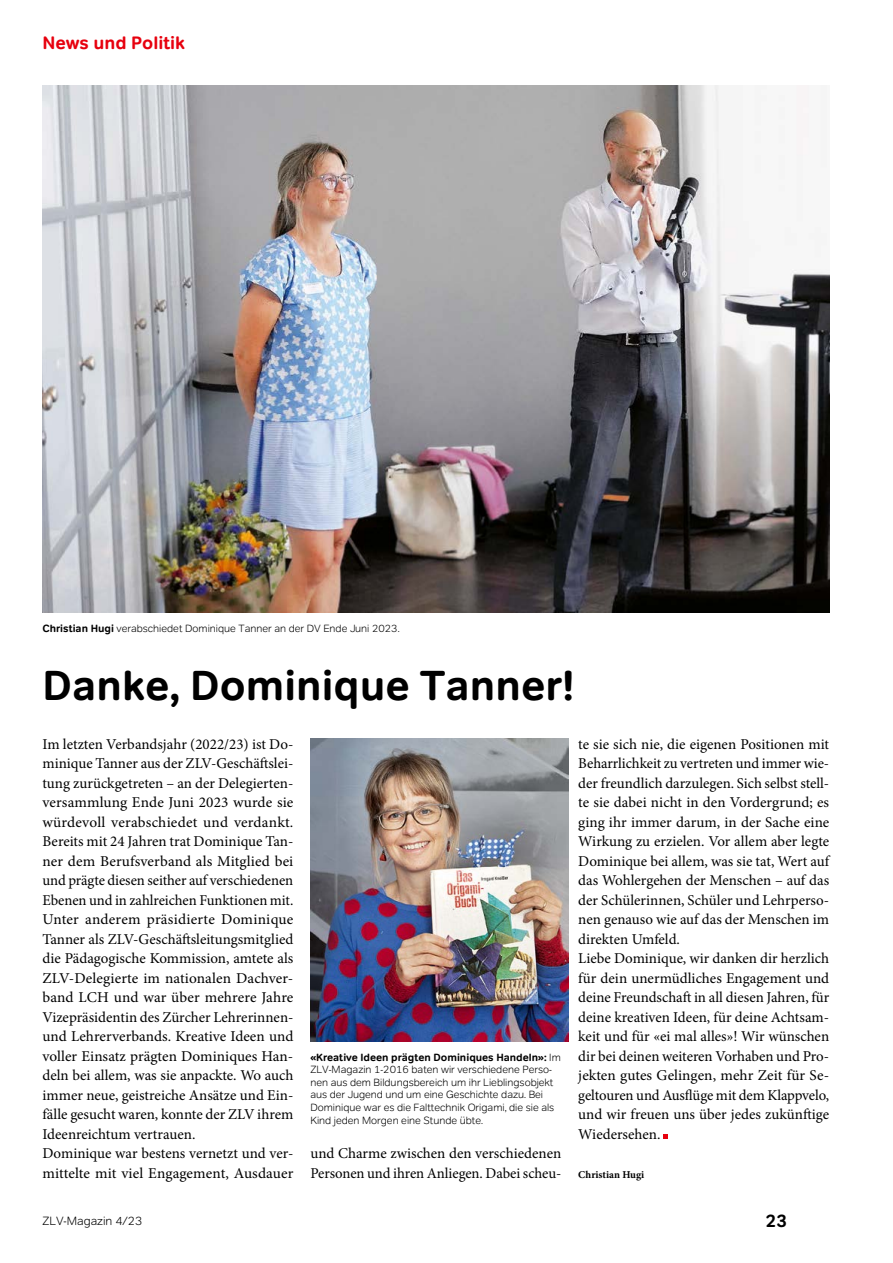
<style>
.page{position:relative;width:893px;height:1263px;background:#fff}
.page>*{position:absolute;margin:0;border:0;box-sizing:border-box;transform-origin:0 0}
.Titel{font:700 42px "Tondo";color:#000}
.t1{font:700 18px "Tondo";color:#e7000e}
.t2{font:700 18px "Tondo";color:#000}
.Copy_Blocksatz{font:15px/19.5px "Minion Pro";color:#000;text-align:justify}
.t3{font:300 12px "Tondo";color:#000}
.Bildlegende{font:300 10.5px/12.6px "Tondo";color:#000}
.Autorangaben{font:700 10.5px "Minion Pro";color:#000}
.s1{font-weight:700}
</style>
<div class="page">
<svg style="left:664px;top:1134px;width:4px;height:5px"></svg>
<img style="left:43px;top:85px;width:786px;height:527px">
<img style="left:310px;top:738px;width:258px;height:303px">
<p class="t1" style="left:43px;top:31px;width:144px">News und Politik</p>
<p class="Bildlegende" style="left:43px;top:622px;width:359px"><span class="s1">Christian Hugi</span> verabschiedet Dominique Tanner an der DV Ende Juni 2023.</p>
<p class="Titel" style="left:43px;top:660px;width:534px">Danke, Dominique Tanner!</p>
<p class="Copy_Blocksatz" style="left:43px;top:734px;width:252px">Im letzten Verbandsjahr (2022/23) ist Do&shy;minique Tanner aus der ZLV-Geschäftslei&shy;tung zurückgetreten – an der Delegierten&shy;versammlung Ende Juni 2023 wurde sie würdevoll verabschiedet und verdankt.<br>Bereits mit 24 Jahren trat Dominique Tan&shy;ner dem Berufsverband als Mitglied bei und prägte diesen seither auf verschiedenen Ebenen und in zahlreichen Funktionen mit.<br>Unter anderem präsidierte Dominique Tanner als ZLV-Geschäftsleitungsmitglied die Pädagogische Kommission, amtete als ZLV-Delegierte im nationalen Dachver&shy;band LCH und war über mehrere Jahre Vizepräsidentin des Zürcher Lehrerinnen&shy;und Lehrerverbands. Kreative Ideen und voller Einsatz prägten Dominiques Han&shy;deln bei allem, was sie anpackte. Wo auch immer neue, geistreiche Ansätze und Ein&shy;fälle gesucht waren, konnte der ZLV ihrem Ideenreichtum vertrauen.</p>
<p class="Copy_Blocksatz" style="left:43px;top:1144px;width:252px">Dominique war bestens vernetzt und ver&shy;mittelte mit viel Engagement, Ausdauer</p>
<p class="Copy_Blocksatz" style="left:310px;top:1144px;width:252px">und Charme zwischen den verschiedenen<br>Personen und ihren Anliegen. Dabei scheu-</p>
<p class="Copy_Blocksatz" style="left:578px;top:734px;width:252px">te sie sich nie, die eigenen Positionen mit Beharrlichkeit zu vertreten und immer wie&shy;der freundlich darzulegen. Sich selbst stell&shy;te sie dabei nicht in den Vordergrund; es ging ihr immer darum, in der Sache eine Wirkung zu erzielen. Vor allem aber legte Dominique bei allem, was sie tat, Wert auf das Wohlergehen der Menschen – auf das der Schülerinnen, Schüler und Lehrperso&shy;nen genauso wie auf das der Menschen im direkten Umfeld.</p>
<p class="Copy_Blocksatz" style="left:578px;top:949px;width:252px">Liebe Dominique, wir danken dir herzlich für dein unermüdliches Engagement und deine Freundschaft in all diesen Jahren, für deine kreativen Ideen, für deine Achtsam&shy;keit und für «ei mal alles»! Wir wünschen dir bei deinen weiteren Vorhaben und Pro&shy;jekten gutes Gelingen, mehr Zeit für Se&shy;geltouren und Ausflüge mit dem Klappvelo, und wir freuen uns über jedes zukünftige Wiedersehen.</p>
<p class="Autorangaben" style="left:578px;top:1168px;width:68px">Christian Hugi</p>
<p class="Bildlegende" style="left:310px;top:1051px;width:252px"><span class="s1">«Kreative Ideen prägten Dominiques Handeln»:</span> Im ZLV-Magazin 1-2016 baten wir verschiedene Perso&shy;nen aus dem Bildungsbereich um ihr Lieblingsobjekt aus der Jugend und um eine Geschichte dazu. Bei Dominique war es die Falttechnik Origami, die sie als Kind jeden Morgen eine Stunde übte.</p>
<p class="t3" style="left:43px;top:1213px;width:102px">ZLV-Magazin 4/23</p>
<p class="t2" style="left:765px;top:1209px;width:23px">23</p>
</div>
